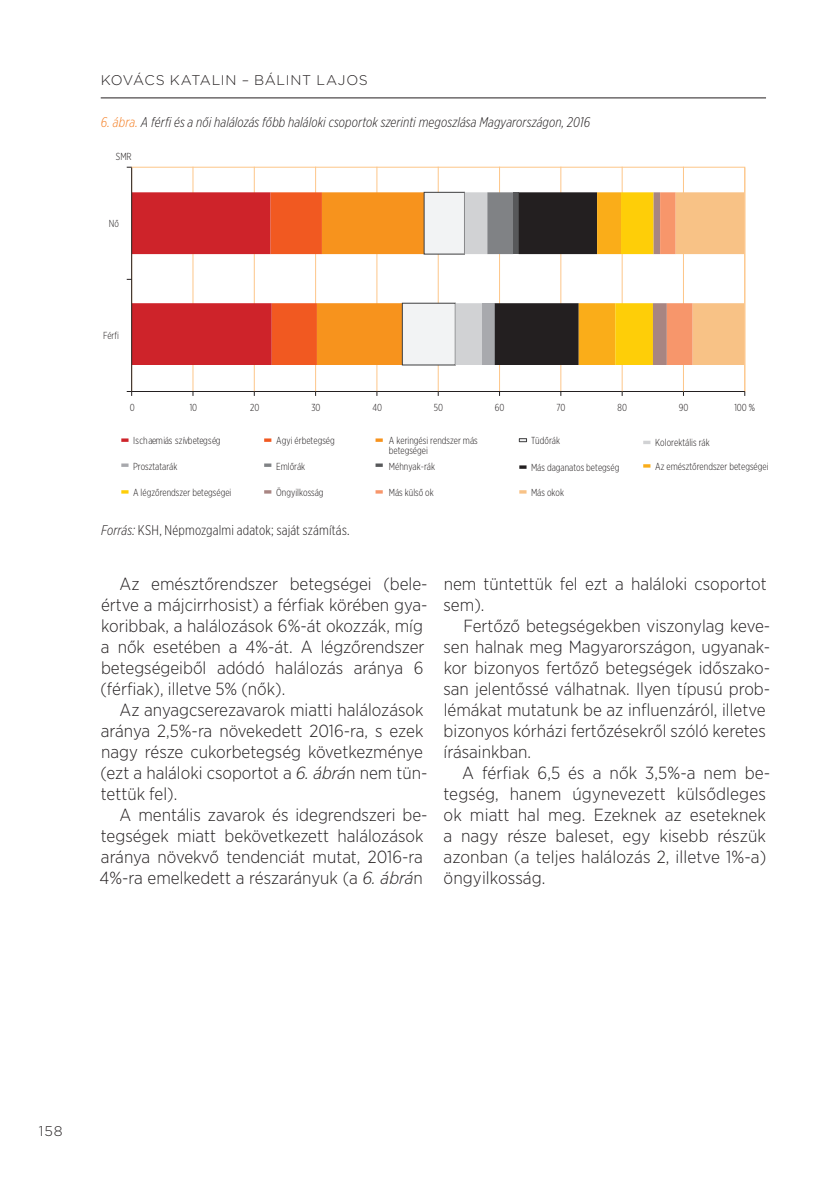
<style>
.page{position:relative;width:837px;height:1184px;background:#fff}
.page>*{position:absolute;margin:0;border:0;box-sizing:border-box;transform-origin:0 0}
.t1{font:300 17.5px/21px "Gotham Narrow";color:#231f20}
.t2{font:italic 300 14px "Gotham X Narrow";letter-spacing:.01em;color:#231f20}
.t3{font:300 14px "Gotham X Narrow";letter-spacing:.01em;color:#231f20}
.t4{font:300 14px "Gotham";letter-spacing:.05em;color:#231f20}
.t5{font:300 10.15px/10.2px "Gotham X Narrow";color:#231f20}
.s1{color:#f47d21}
.s2{font-style:italic}
</style>
<div class="page">
<hr style="left:101px;top:98px;width:664px;height:1px;background:#231f20">
<hr style="left:744px;top:168px;width:1px;height:223px;background:#fdc689">
<hr style="left:499px;top:167px;width:1px;height:224px;background:#fdc689">
<hr style="left:560px;top:167px;width:1px;height:224px;background:#fdc689">
<hr style="left:193px;top:167px;width:1px;height:224px;background:#fdc689">
<hr style="left:132px;top:391px;width:612px;height:1px;background:#231f20">
<hr style="left:438px;top:167px;width:1px;height:224px;background:#fdc689">
<hr style="left:621px;top:167px;width:1px;height:224px;background:#fdc689">
<hr style="left:376px;top:167px;width:1px;height:224px;background:#fdc689">
<hr style="left:254px;top:167px;width:1px;height:224px;background:#fdc689">
<hr style="left:315px;top:167px;width:1px;height:224px;background:#fdc689">
<hr style="left:683px;top:167px;width:1px;height:224px;background:#fdc689">
<svg style="left:127px;top:192px;width:617px;height:173px"></svg>
<hr style="left:131px;top:168px;width:1px;height:223px;background:#231f20">
<svg style="left:121px;top:438px;width:7px;height:4px"></svg>
<svg style="left:264px;top:438px;width:7px;height:4px"></svg>
<svg style="left:375px;top:438px;width:7px;height:4px"></svg>
<svg style="left:519px;top:465px;width:7px;height:4px"></svg>
<svg style="left:643px;top:464px;width:7px;height:3px"></svg>
<svg style="left:121px;top:490px;width:7px;height:3px"></svg>
<svg style="left:643px;top:441px;width:7px;height:3px"></svg>
<svg style="left:121px;top:463px;width:7px;height:4px"></svg>
<svg style="left:264px;top:463px;width:7px;height:4px"></svg>
<svg style="left:375px;top:463px;width:7px;height:4px"></svg>
<svg style="left:264px;top:490px;width:7px;height:3px"></svg>
<svg style="left:375px;top:490px;width:7px;height:3px"></svg>
<svg style="left:519px;top:490px;width:7px;height:3px"></svg>
<svg style="left:519px;top:438px;width:7px;height:4px"></svg>
<p class="t4" style="left:101px;top:72px;width:269px">KOVÁCS KATALIN – BÁLINT LAJOS</p>
<p class="t2" style="left:101px;top:114px;width:491px"><span class="s1">6. ábra.</span> A férfi és a női halálozás főbb haláloki csoportok szerinti megoszlása Magyarországon, 2016</p>
<p class="t5" style="left:116px;top:151px;width:17px">SMR</p>
<p class="t5" style="left:109px;top:218px;width:12px">Nő</p>
<p class="t5" style="left:103px;top:330px;width:18px">Férfi</p>
<p class="t5" style="left:130px;top:402px;width:6px">0</p>
<p class="t5" style="left:190px;top:402px;width:9px">10</p>
<p class="t5" style="left:250px;top:402px;width:11px">20</p>
<p class="t5" style="left:311px;top:402px;width:11px">30</p>
<p class="t5" style="left:372px;top:402px;width:11px">40</p>
<p class="t5" style="left:434px;top:402px;width:11px">50</p>
<p class="t5" style="left:495px;top:402px;width:11px">60</p>
<p class="t5" style="left:556px;top:402px;width:11px">70</p>
<p class="t5" style="left:617px;top:402px;width:11px">80</p>
<p class="t5" style="left:678px;top:402px;width:11px">90</p>
<p class="t5" style="left:734px;top:402px;width:22px">100 %</p>
<p class="t5" style="left:133px;top:435px;width:89px">Ischaemiás szívbetegség</p>
<p class="t5" style="left:276px;top:435px;width:60px">Agyi érbetegség</p>
<p class="t5" style="left:389px;top:435px;width:90px">A keringési rendszer más betegségei</p>
<p class="t5" style="left:531px;top:435px;width:31px">Tüdőrák</p>
<p class="t5" style="left:655px;top:437px;width:56px">Kolorektális rák</p>
<p class="t5" style="left:531px;top:462px;width:90px">Más daganatos betegség</p>
<p class="t5" style="left:655px;top:461px;width:115px">Az emésztőrendszer betegségei</p>
<p class="t5" style="left:133px;top:487px;width:100px">A légzőrendszer betegségei</p>
<p class="t5" style="left:133px;top:461px;width:46px">Prosztatarák</p>
<p class="t5" style="left:276px;top:461px;width:31px">Emlőrák</p>
<p class="t5" style="left:389px;top:461px;width:48px">Méhnyak-rák</p>
<p class="t5" style="left:276px;top:487px;width:49px">Öngyilkosság</p>
<p class="t5" style="left:389px;top:487px;width:46px">Más külső ok</p>
<p class="t5" style="left:531px;top:487px;width:35px">Más okok</p>
<p class="t3" style="left:101px;top:522px;width:250px"><span class="s2">Forrás:</span> KSH, Népmozgalmi adatok; saját számítás.</p>
<p class="t1" style="left:100px;top:572px;width:328px;text-indent:19px">Az emésztőrendszer betegségei (bele&shy;értve a májcirrhosist) a férfiak körében gya&shy;koribbak, a halálozások 6%-át okozzák, míg a nők esetében a 4%-át. A légzőrendszer betegségeiből adódó halálozás aránya 6 (férfiak), illetve 5% (nők).</p>
<p class="t1" style="left:100px;top:698px;width:328px;text-indent:19px">Az anyagcserezavarok miatti halálozások aránya 2,5%-ra növekedett 2016-ra, s ezek nagy része cukorbetegség következménye (ezt a haláloki csoportot a <span class="s2">6. ábrá</span>n nem tün&shy;tettük fel).</p>
<p class="t1" style="left:99px;top:803px;width:329px;text-indent:20px">A mentális zavarok és idegrendszeri be&shy;tegségek miatt bekövetkezett halálozások aránya növekvő tendenciát mutat, 2016-ra 4%-ra emelkedett a részarányuk (a <span class="s2">6. ábrá</span>n</p>
<p class="t1" style="left:443px;top:572px;width:324px">nem tüntettük fel ezt a haláloki csoportot sem).</p>
<p class="t1" style="left:443px;top:614px;width:328px;text-indent:20px">Fertőző betegségekben viszonylag keve&shy;sen halnak meg Magyarországon, ugyanak&shy;kor bizonyos fertőző betegségek időszako&shy;san jelentőssé válhatnak. Ilyen típusú prob&shy;lémákat mutatunk be az influenzáról, illetve bizonyos kórházi fertőzésekről szóló keretes írásainkban.</p>
<p class="t1" style="left:443px;top:761px;width:328px;text-indent:19px">A férfiak 6,5 és a nők 3,5%-a nem be&shy;tegség, hanem úgynevezett külsődleges ok miatt hal meg. Ezeknek az eseteknek a nagy része baleset, egy kisebb részük azonban (a teljes halálozás 2, illetve 1%-a) öngyilkosság.</p>
<p class="t4" style="left:39px;top:1122px;width:25px">158</p>
</div>
